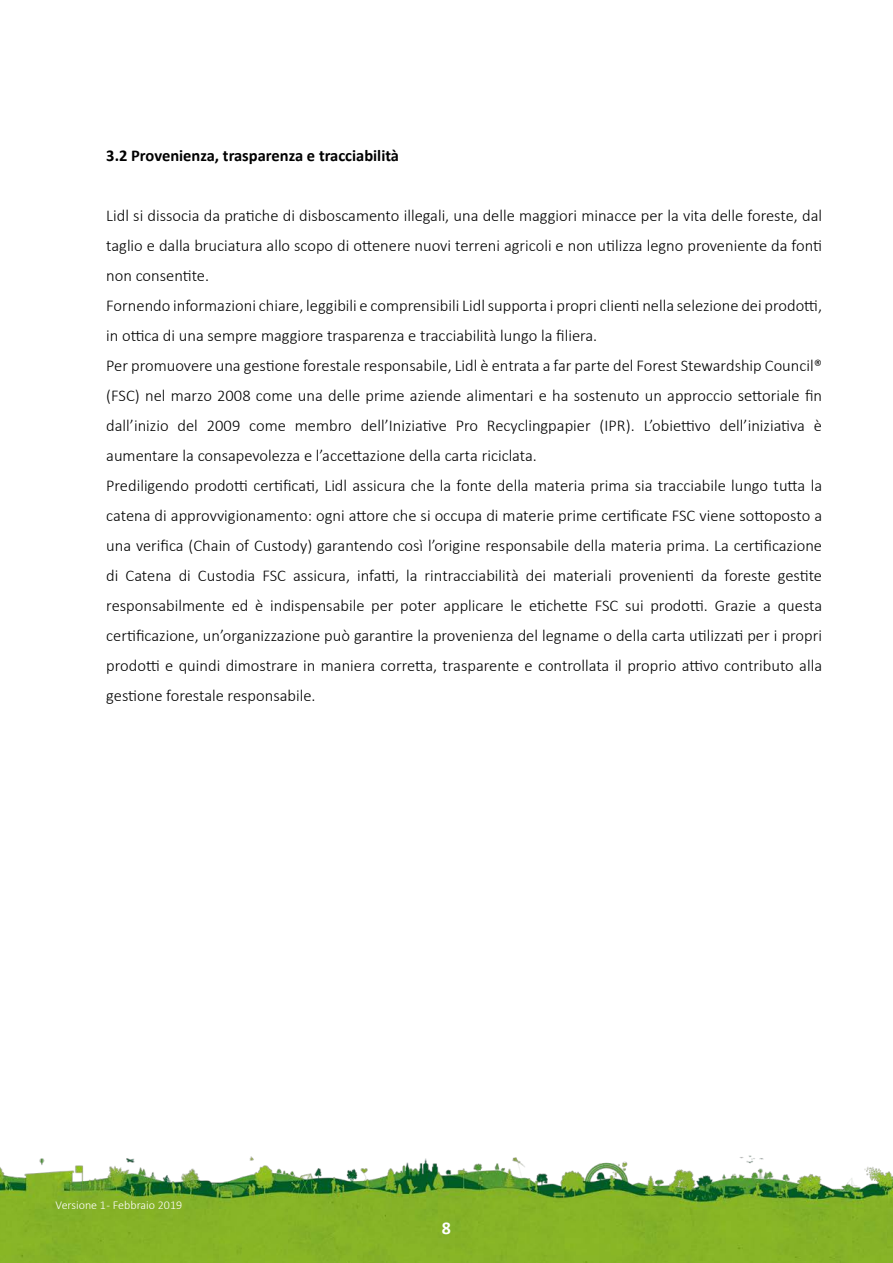
<style>
.page{position:relative;width:893px;height:1263px;background:#fff}
.page>*{position:absolute;margin:0;border:0;box-sizing:border-box;transform-origin:0 0}
.t1{font:700 18px "Calibri";color:#fff}
.t2{font:300 16.5px/30px "Calibri";color:#000}
.t3{font:700 16.5px "Calibri";color:#000}
.t4{font:300 12px "Calibri";color:#fff}
</style>
<div class="page">
<img style="left:0;top:1155px;width:893px;height:108px">
<p class="t3" style="left:106px;top:145px;width:294px">3.2 Provenienza, trasparenza e tracciabilità</p>
<p class="t2" style="left:106px;top:201px;width:717px">Lidl si dissocia da pratiche di disboscamento illegali, una delle maggiori minacce per la vita delle foreste, dal taglio e dalla bruciatura allo scopo di ottenere nuovi terreni agricoli e non utilizza legno proveniente da fonti non consentite.<br>Fornendo informazioni chiare, leggibili e comprensibili Lidl supporta i propri clienti nella selezione dei prodotti, in ottica di una sempre maggiore trasparenza e tracciabilità lungo la filiera.<br>Per promuovere una gestione forestale responsabile, Lidl è entrata a far parte del Forest Stewardship Council® (FSC) nel marzo 2008 come una delle prime aziende alimentari e ha sostenuto un approccio settoriale fin dall’inizio del 2009 come membro dell’Iniziative Pro Recyclingpapier (IPR). L’obiettivo dell’iniziativa è aumentare la consapevolezza e l’accettazione della carta riciclata.<br>Prediligendo prodotti certificati, Lidl assicura che la fonte della materia prima sia tracciabile lungo tutta la catena di approvvigionamento: ogni attore che si occupa di materie prime certificate FSC viene sottoposto a una verifica (Chain of Custody) garantendo così l’origine responsabile della materia prima. La certificazione di Catena di Custodia FSC assicura, infatti, la rintracciabilità dei materiali provenienti da foreste gestite responsabilmente ed è indispensabile per poter applicare le etichette FSC sui prodotti. Grazie a questa certificazione, un’organizzazione può garantire la provenienza del legname o della carta utilizzati per i propri prodotti e quindi dimostrare in maniera corretta, trasparente e controllata il proprio attivo contributo alla gestione forestale responsabile.</p>
<p class="t4" style="left:56px;top:1197px;width:128px">Versione 1 - Febbraio 2019</p>
<p class="t1" style="left:442px;top:1217px;width:11px">8</p>
</div>
